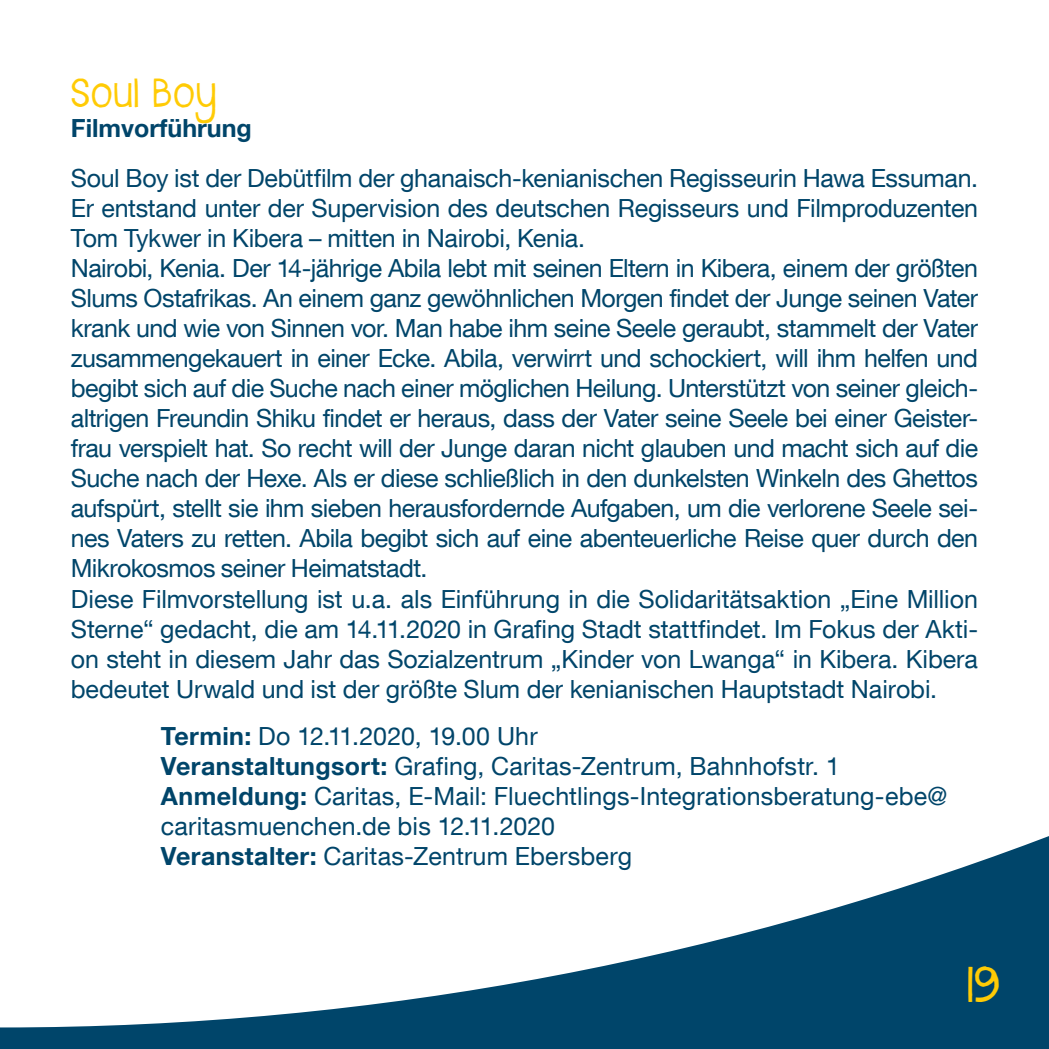
<style>
.page{position:relative;width:1049px;height:1049px;background:#fff}
.page>*{position:absolute;margin:0;border:0;box-sizing:border-box;transform-origin:0 0}
.t1{font:40px "Janda Safeand Sound Solid";color:#ffcb05}
.t2{font:32.5px "Janda Safeand Sound Solid";letter-spacing:.025em;color:#ffcb05}
.t3{font:25px/30px "Helvetica Neue LT Com";letter-spacing:-.02em;color:#00456a}
.t4{font:25px/30px "Helvetica Neue LT Com";letter-spacing:.005em;color:#00456a}
.t5{font:700 25px "Helvetica Neue LT Com";color:#00456a}
.s1{font-weight:700}
</style>
<div class="page">
<svg style="left:0;top:836px;width:1049px;height:213px"></svg>
<h2 class="t2" style="left:71px;top:71px;width:147px">Soul Boy</h2>
<p class="t5" style="left:71px;top:113px;width:182px">Filmvorführung</p>
<p class="t3" style="left:71px;top:163px;width:909px">Soul Boy ist der Debütfilm der ghanaisch-kenianischen Regisseurin Hawa Essuman.<br>Er entstand unter der Supervision des deutschen Regisseurs und Filmproduzenten Tom Tykwer in Kibera – mitten in Nairobi, Kenia.<br>Nairobi, Kenia. Der 14-jährige Abila lebt mit seinen Eltern in Kibera, einem der größten Slums Ostafrikas. An einem ganz gewöhnlichen Morgen findet der Junge seinen Vater krank und wie von Sinnen vor. Man habe ihm seine Seele geraubt, stammelt der Vater zusammengekauert in einer Ecke. Abila, verwirrt und schockiert, will ihm helfen und begibt sich auf die Suche nach einer möglichen Heilung. Unterstützt von seiner gleich&shy;altrigen Freundin Shiku findet er heraus, dass der Vater seine Seele bei einer Geister&shy;frau verspielt hat. So recht will der Junge daran nicht glauben und macht sich auf die Suche nach der Hexe. Als er diese schließlich in den dunkelsten Winkeln des Ghettos aufspürt, stellt sie ihm sieben herausfordernde Aufgaben, um die verlorene Seele sei&shy;nes Vaters zu retten. Abila begibt sich auf eine abenteuerliche Reise quer durch den Mikrokosmos seiner Heimatstadt.<br>Diese Filmvorstellung ist u.a. als Einführung in die Solidaritätsaktion „Eine Million Sterne“ gedacht, die am 14.11.2020 in Grafing Stadt stattfindet. Im Fokus der Akti&shy;on steht in diesem Jahr das Sozialzentrum „Kinder von Lwanga“ in Kibera. Kibera bedeutet Urwald und ist der größte Slum der kenianischen Hauptstadt Nairobi.</p>
<p class="t4" style="left:161px;top:720px;width:788px"><span class="s1">Termin:</span> Do 12.11.2020, 19.00 Uhr<br><span class="s1">Veranstaltungsort:</span> Grafing, Caritas-Zentrum, Bahnhofstr. 1<br><span class="s1">Anmeldung:</span> Caritas, E-Mail: Fluechtlings-Integrationsberatung-ebe@ caritasmuenchen.de bis 12.11.2020<br><span class="s1">Veranstalter:</span> Caritas-Zentrum Ebersberg</p>
<h1 class="t1" style="left:966px;top:957px;width:35px">19</h1>
</div>
